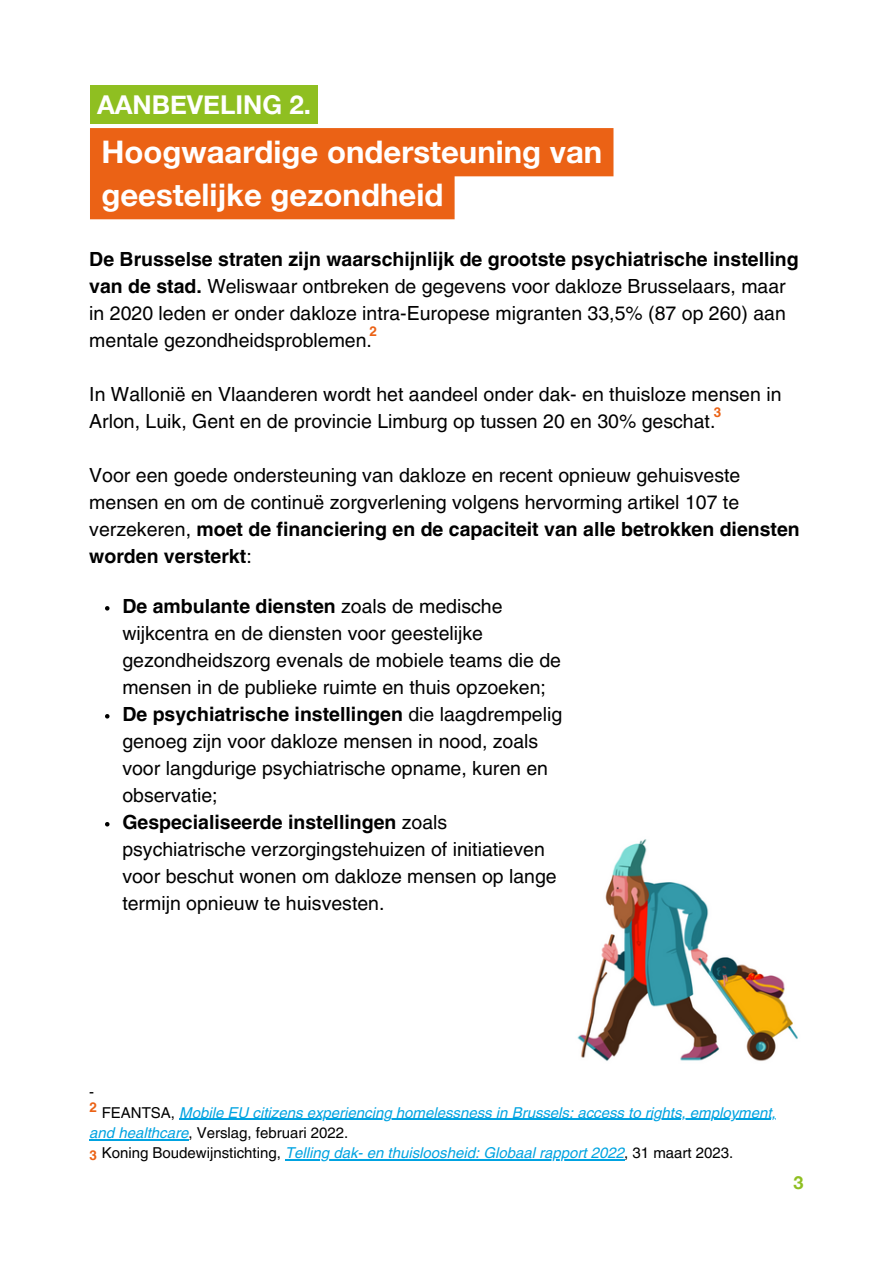
<style>
.page{position:relative;width:893px;height:1264px;background:#fff}
.page>*{position:absolute;margin:0;border:0;box-sizing:border-box;transform-origin:0 0}
.t1{font:700 31.05px/42.9px "Helvetica Neue";color:#fff}
.t2{font:700 25.95px "Helvetica Neue";color:#fff}
.t3{font:19.5px/27px "Helvetica LT Pro";color:#000}
.t4{font:700 18px "Helvetica Neue";color:#8fbf21}
.t5{font:italic 15px/20.2px "Helvetica LT Pro";color:#00a3e1}
.t6{font:15px "Helvetica LT Pro";color:#000}
.t7{font:700 13.5px "Helvetica LT Pro";color:#eb6215}
.s1{font-weight:700}
.s2{font-style:normal;color:#000}
</style>
<div class="page">
<img style="left:577px;top:839px;width:221px;height:222px">
<svg style="left:90px;top:128px;width:523px;height:91px;background:#ed7836"></svg>
<div style="left:90px;top:85px;width:228px;height:39px;background:#8fbf21"></div>
<hr style="left:179px;top:1118px;width:596px;height:1px;background:#00a3e1">
<hr style="left:89px;top:1139px;width:99px;height:1px;background:#00a3e1">
<hr style="left:285px;top:1159px;width:190px;height:1px;background:#00a3e1">
<svg style="left:475px;top:1159px;width:20px;height:1px"></svg>
<hr style="left:495px;top:1159px;width:129px;height:1px;background:#00a3e1">
<svg style="left:105px;top:606px;width:4px;height:4px"></svg>
<svg style="left:105px;top:714px;width:4px;height:4px"></svg>
<svg style="left:105px;top:822px;width:4px;height:4px"></svg>
<p class="t2" style="left:97px;top:88px;width:215px">AANBEVELING 2.</p>
<p class="t1" style="left:101px;top:130px;width:502px">Hoogwaardige ondersteuning van geestelijke gezondheid</p>
<p class="t3" style="left:89px;top:247px;width:711px"><span class="s1">De Brusselse straten zijn waarschijnlijk de grootste psychiatrische instelling van de stad.</span> Weliswaar ontbreken de gegevens voor dakloze Brusselaars, maar in 2020 leden er onder dakloze intra-Europese migranten 33,5% (87 op 260) aan mentale gezondheidsproblemen.</p>
<p class="t3" style="left:89px;top:382px;width:693px">In Wallonië en Vlaanderen wordt het aandeel onder dak- en thuisloze mensen in<br>Arlon, Luik, Gent en de provincie Limburg op tussen 20 en 30% geschat.</p>
<p class="t3" style="left:89px;top:463px;width:712px">Voor een goede ondersteuning van dakloze en recent opnieuw gehuisveste mensen en om de continuë zorgverlening volgens hervorming artikel 107 te verzekeren, <span class="s1">moet de financiering en de capaciteit van alle betrokken diensten worden versterkt</span>:</p>
<p class="t7" style="left:369px;top:326px;width:9px">2</p>
<p class="t7" style="left:713px;top:407px;width:9px">3</p>
<p class="t3" style="left:122px;top:594px;width:440px"><span class="s1">De ambulante diensten</span> zoals de medische wijkcentra en de diensten voor geestelijke gezondheidszorg evenals de mobiele teams die de mensen in de publieke ruimte en thuis opzoeken;</p>
<p class="t3" style="left:122px;top:702px;width:441px"><span class="s1">De psychiatrische instellingen</span> die laagdrempelig genoeg zijn voor dakloze mensen in nood, zoals voor langdurige psychiatrische opname, kuren en observatie;</p>
<p class="t3" style="left:122px;top:810px;width:436px"><span class="s1">Gespecialiseerde instellingen</span> zoals psychiatrische verzorgingstehuizen of initiatieven voor beschut wonen om dakloze mensen op lange termijn opnieuw te huisvesten.</p>
<p class="t6" style="left:89px;top:1086px;width:6px">-</p>
<p class="t5" style="left:89px;top:1103px;width:688px;text-indent:13px"><span class="s2">FEANTSA,</span> Mobile EU citizens experiencing homelessness in Brussels: access to rights, employment, and healthcare<span class="s2">, Verslag, februari 2022.</span></p>
<p class="t5" style="left:102px;top:1144px;width:633px"><span class="s2">Koning Boudewijnstichting,</span> Telling dak- en thuisloosheid: Globaal rapport 2022<span class="s2">, 31 maart 2023.</span></p>
<p class="t7" style="left:89px;top:1102px;width:9px">2</p>
<p class="t7" style="left:89px;top:1149px;width:9px">3</p>
<p class="t4" style="left:793px;top:1171px;width:11px">3</p>
</div>
